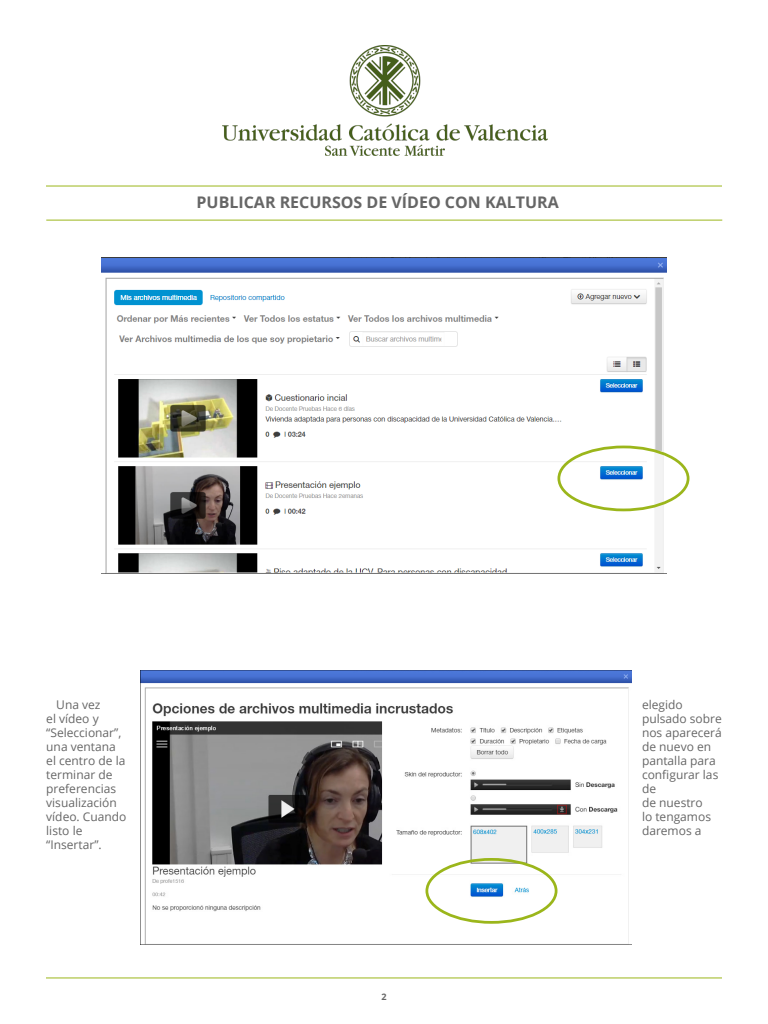
<style>
.page{position:relative;width:768px;height:1024px;background:#fff}
.page>*{position:absolute;margin:0;border:0;box-sizing:border-box;transform-origin:0 0}
.t1{font:700 16px "Open Sans";color:#666}
.texto{font:12px "Open Sans";color:#666}
.t2{font:700 9px "Open Sans";color:#666}
</style>
<div class="page">
<hr style="left:46px;top:220px;width:676px;height:1px;background:#9bb61b">
<img style="left:222px;top:46px;width:325px;height:109px">
<hr style="left:46px;top:186px;width:676px;height:1px;background:#9bb61b">
<hr style="left:46px;top:977px;width:676px;height:1px;background:#9bb61b">
<img style="left:101px;top:257px;width:566px;height:316px">
<div style="left:557px;top:446px;width:132px;height:65px;border:3px solid #9bb61b;border-radius:50%"></div>
<img style="left:141px;top:670px;width:491px;height:275px">
<div style="left:425px;top:858px;width:132px;height:66px;border:3px solid #9bb61b;border-radius:50%"></div>
<h1 class="t1" style="left:197px;top:191px;width:364px">PUBLICAR RECURSOS DE VÍDEO CON KALTURA</h1>
<p class="texto" style="left:56px;top:697px;width:46px">Una vez</p>
<p class="texto" style="left:642px;top:697px;width:42px">elegido</p>
<p class="texto" style="left:46px;top:711px;width:54px">el vídeo y</p>
<p class="texto" style="left:642px;top:711px;width:81px">pulsado sobre</p>
<p class="texto" style="left:46px;top:725px;width:77px">“Seleccionar”,</p>
<p class="texto" style="left:642px;top:725px;width:81px">nos aparecerá</p>
<p class="texto" style="left:46px;top:739px;width:71px">una ventana</p>
<p class="texto" style="left:642px;top:739px;width:71px">de nuevo en</p>
<p class="texto" style="left:46px;top:753px;width:81px">el centro de la</p>
<p class="texto" style="left:642px;top:753px;width:75px">pantalla para</p>
<p class="texto" style="left:46px;top:767px;width:68px">terminar de</p>
<p class="texto" style="left:642px;top:767px;width:78px">configurar las</p>
<p class="texto" style="left:46px;top:781px;width:71px">preferencias</p>
<p class="texto" style="left:642px;top:781px;width:16px">de</p>
<p class="texto" style="left:46px;top:795px;width:72px">visualización</p>
<p class="texto" style="left:642px;top:795px;width:62px">de nuestro</p>
<p class="texto" style="left:46px;top:809px;width:82px">vídeo. Cuando</p>
<p class="texto" style="left:642px;top:809px;width:71px">lo tengamos</p>
<p class="texto" style="left:46px;top:823px;width:38px">listo le</p>
<p class="texto" style="left:642px;top:823px;width:61px">daremos a</p>
<p class="texto" style="left:46px;top:837px;width:57px">“Insertar”.</p>
<p class="t2" style="left:381px;top:990px;width:7px">2</p>
</div>
